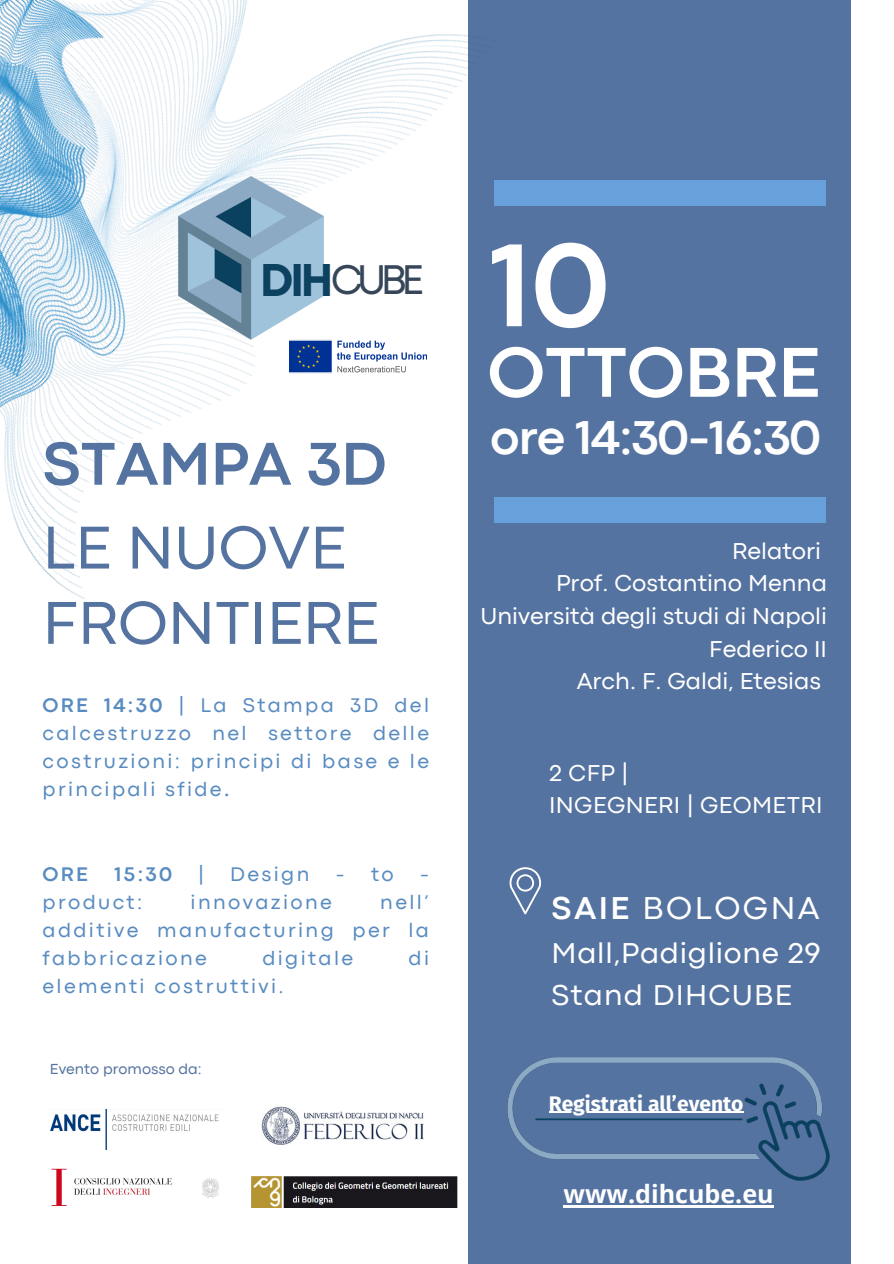
<style>
.page{position:relative;width:894px;height:1264px;background:#fff}
.page>*{position:absolute;margin:0;border:0;box-sizing:border-box;transform-origin:0 0}
.t1{font:700 123px "Codec Pro";color:#fff}
.t2{font:700 73.5px "Codec Pro";color:#fff}
.t3{font:63px "Codec Pro";color:#5573a0}
.t4{font:700 63px "Codec Pro";color:#5573a0}
.t5{font:700 49.5px "Codec Pro";letter-spacing:-.02em;color:#fefefe}
.t6{font:41.1px "Mont";color:#374759}
.t7{font:33px "Codec Pro";letter-spacing:.075em;color:#fff}
.t8{font:30px/41.7px "Codec Pro";letter-spacing:.025em;color:#fff}
.t9{font:700 25.05px "Open Sans";color:#fff}
.t10{font:24px/32.7px "Codec Pro";color:#fff;text-align:right}
.t11{font:700 21px "Fira Sans";color:#fefefe}
.t12{font:20.55px/28.2px "Codec Pro";letter-spacing:.115em;color:#588bc0;text-align:justify}
.t13{font:700 20.55px "Codec Pro";letter-spacing:.115em;color:#588bc0}
.t14{font:15.15px "Codec Pro";color:#5573a0}
.s1{font-weight:700;font-size:45.75px;color:#0c4160}
.s2{font-weight:700}
.s3{color:#fff}
</style>
<div class="page">
<div style="left:468px;top:0;width:382px;height:1263px;background:#5573a0"></div>
<img style="left:0;top:0;width:571px;height:599px">
<img style="left:50px;top:1109px;width:169px;height:40px">
<img style="left:251px;top:1176px;width:206px;height:31px">
<svg style="left:52px;top:1168px;width:15px;height:37px"></svg>
<img style="left:74px;top:1178px;width:99px;height:17px">
<img style="left:202px;top:1178px;width:17px;height:20px">
<img style="left:261px;top:1106px;width:163px;height:39px">
<div style="left:493px;top:180px;width:332px;height:26px;background:#67a0db"></div>
<div style="left:493px;top:497px;width:332px;height:25px;background:#67a0db"></div>
<img style="left:289px;top:339px;width:137px;height:36px">
<img style="left:147px;top:145px;width:207px;height:225px">
<img style="left:507px;top:1057px;width:323px;height:124px">
<svg style="left:509px;top:867px;width:32px;height:47px"></svg>
<hr style="left:563px;top:1205px;width:210px;height:2px;background:#fff">
<hr style="left:548px;top:1111px;width:195px;height:1px;background:#fefefe">
<h3 class="t6" style="left:260px;top:264px;width:166px"><span class="s1">DIH</span>CUBE</h3>
<p class="t4" style="left:43px;top:441px;width:345px">STAMPA 3D</p>
<h6 class="t3" style="left:43px;top:525px;width:305px">LE NUOVE</h6>
<p class="t3" style="left:43px;top:600px;width:338px">FRONTIERE</p>
<h1 class="t12" style="left:43px;top:692px;width:388px"><span class="s2">ORE 14:30</span> | La Stampa 3D del calcestruzzo nel settore delle costruzioni: principi di base e le principali sfide<span class="s2">.</span></h1>
<p class="t13" style="left:43px;top:866px;width:47px">ORE</p>
<p class="t13" style="left:114px;top:866px;width:59px">15:30</p>
<p class="t12" style="left:198px;top:861px;width:7px">|</p>
<p class="t12" style="left:230px;top:861px;width:81px">Design</p>
<p class="t12" style="left:336px;top:861px;width:59px">- to</p>
<p class="t12" style="left:420px;top:861px;width:10px">-</p>
<p class="t12" style="left:43px;top:889px;width:101px">product:</p>
<p class="t12" style="left:190px;top:889px;width:143px">innovazione</p>
<p class="t12" style="left:43px;top:889px;width:388px;text-indent:337px">nell’ additive manufacturing per la fabbricazione</p>
<p class="t12" style="left:262px;top:945px;width:92px">digitale</p>
<p class="t12" style="left:408px;top:945px;width:22px">di</p>
<p class="t12" style="left:43px;top:973px;width:242px">elementi costruttivi.</p>
<p class="t14" style="left:50px;top:1063px;width:153px">Evento promosso da:</p>
<p class="t1" style="left:490px;top:242px;width:121px">10</p>
<p class="t2" style="left:487px;top:346px;width:334px">OTTOBRE</p>
<p class="t5" style="left:490px;top:420px;width:332px"><span class="s3">ore</span> 14:30-16:30</p>
<h2 class="t10" style="left:732px;top:536px;width:90px">Relatori</h2>
<h3 class="t10" style="left:556px;top:569px;width:272px">Prof. Costantino Menna</h3>
<h3 class="t10" style="left:480px;top:601px;width:348px">Università degli studi di Napoli<br>Federico II</h3>
<h4 class="t10" style="left:576px;top:666px;width:246px">Arch. F. Galdi, Etesias</h4>
<p class="t10" style="left:549px;top:758px;width:275px;text-align:left">2 CFP |<br>INGEGNERI | GEOMETRI</p>
<h5 class="t7" style="left:551px;top:896px;width:269px"><span class="s2">SAIE</span> BOLOGNA</h5>
<h5 class="t8" style="left:551px;top:934px;width:271px">Mall,Padiglione 29<br>Stand DIHCUBE</h5>
<p class="t11" style="left:548px;top:1090px;width:196px">Registrati all’evento</p>
<p class="t9" style="left:563px;top:1176px;width:211px">www.dihcube.eu</p>
</div>
